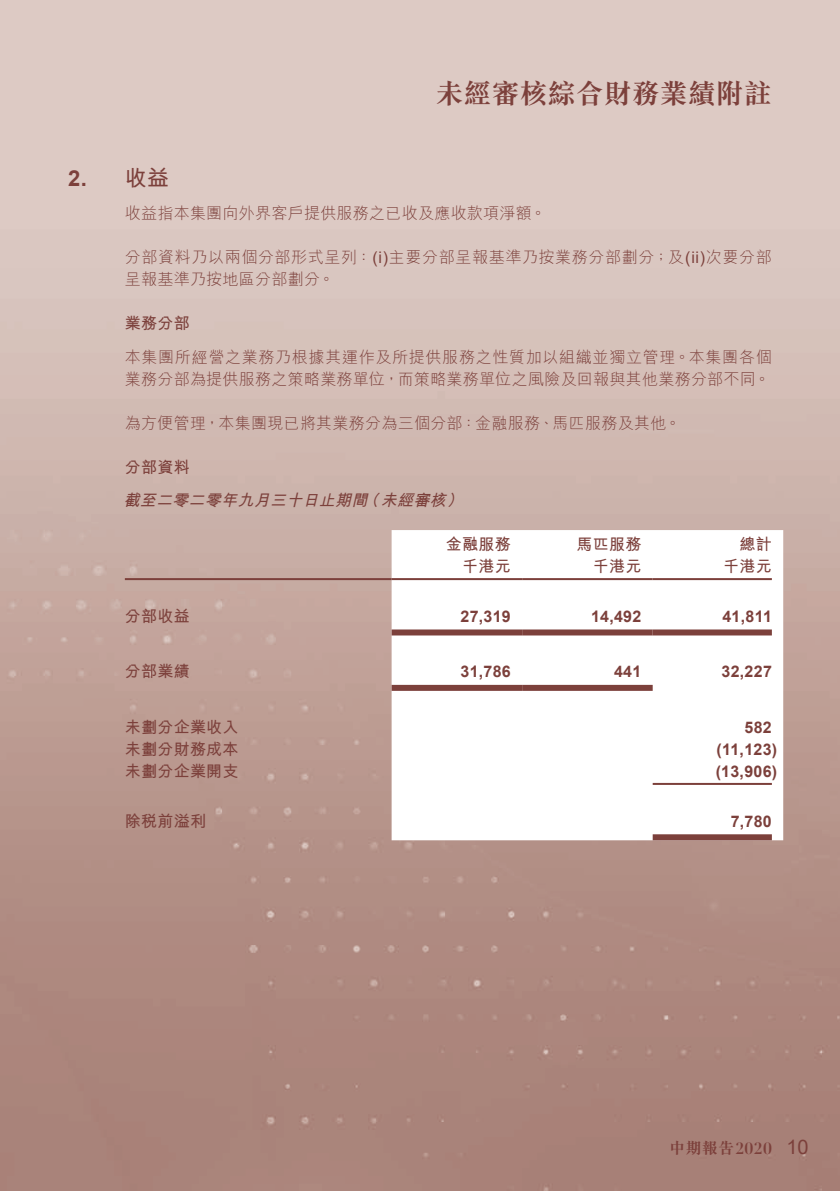
<style>
.page{position:relative;width:840px;height:1191px;background:#fff}
.page>*{position:absolute;margin:0;border:0;box-sizing:border-box;transform-origin:0 0}
.t1{font:700 28px "M Sung HK";color:#7c403b}
.t2{font:700 22px "M Hei HK";color:#7c403b}
.t3{font:700 22px "Arial";color:#7c403b}
.t4{font:20px "Arial";color:#7c403b}
.t5{font:300 16px/22px "M Hei HK";letter-spacing:.015em;color:#7c403b}
.t6{font:700 16px "M Hei HK";letter-spacing:.015em;color:#7c403b}
.t7{font:300 16px/22px "M Hei HK";letter-spacing:.04em;color:#7c403b}
.t8{font:700 16px "Arial";letter-spacing:.015em;color:#7c403b}
.t9{font:italic 700 16px "M Hei HK";color:#7c403b}
.t10{font:700 16px "M Sung HK";color:#7c403b}
.s1{font-family:"Arial";font-weight:400}
.s2{font-family:"Didot LT Std"}
</style>
<div class="page">
<div style="left:0;top:0;width:839px;height:1191px;background:linear-gradient(to bottom,#e5d6d0,#a47b71)"></div>
<svg style="left:391px;top:530px;width:391px;height:310px"></svg>
<hr style="left:125px;top:578px;width:266px;height:2px;background:#7c403b">
<hr style="left:391px;top:578px;width:131px;height:2px;background:#7c403b">
<hr style="left:522px;top:578px;width:130px;height:2px;background:#7c403b">
<hr style="left:652px;top:578px;width:119px;height:2px;background:#7c403b">
<div style="left:391px;top:629px;width:131px;height:6px;background:#7c403b"></div>
<div style="left:522px;top:629px;width:130px;height:6px;background:#7c403b"></div>
<div style="left:652px;top:629px;width:119px;height:6px;background:#7c403b"></div>
<div style="left:391px;top:685px;width:131px;height:6px;background:#7c403b"></div>
<div style="left:522px;top:685px;width:130px;height:6px;background:#7c403b"></div>
<hr style="left:652px;top:783px;width:119px;height:2px;background:#7c403b">
<div style="left:652px;top:834px;width:119px;height:6px;background:#7c403b"></div>
<h2 class="t3" style="left:68px;top:163px;width:20px">2.</h2>
<h2 class="t2" style="left:125px;top:162px;width:46px">收益</h2>
<h1 class="t1" style="left:435px;top:75px;width:337px">未經審核綜合財務業績附註</h1>
<p class="t5" style="left:125px;top:202px;width:422px">收益指本集團向外界客戶提供服務之已收及應收款項淨額。</p>
<p class="t7" style="left:125px;top:246px;width:648px">分部資料乃以兩個分部形式呈列： <span class="s1">)i(</span> 主要分部呈報基準乃按業務分部劃分；及<span class="s1">( )i i</span> 次要分部呈報基準乃按地區分部劃分。</p>
<p class="t6" style="left:125px;top:312px;width:66px">業務分部</p>
<p class="t5" style="left:125px;top:345px;width:648px">本集團所經營之業務乃根據其運作及所提供服務之性質加以組織並獨立管理。本集團各個業務分部為提供服務之策略業務單位，而策略業務單位之風險及回報與其他業務分部不同。</p>
<p class="t5" style="left:125px;top:411px;width:557px">為方便管理，本集團現已將其業務分為三個分部：金融服務、馬匹服務及其他。</p>
<p class="t6" style="left:125px;top:455px;width:66px">分部資料</p>
<p class="t9" style="left:446px;top:488px;width:22px">(</p>
<p class="t9" style="left:380px;top:488px;width:71px">未經審核</p>
<p class="t9" style="left:123px;top:488px;width:250px">截至二零二零年九月三十日止期間</p>
<p class="t9" style="left:363px;top:488px;width:22px">（</p>
<p class="t6" style="left:445px;top:532px;width:66px">金融服務</p>
<p class="t6" style="left:576px;top:532px;width:66px">馬匹服務</p>
<p class="t6" style="left:739px;top:532px;width:34px">總計</p>
<p class="t6" style="left:462px;top:554px;width:50px">千港元</p>
<p class="t6" style="left:592px;top:554px;width:50px">千港元</p>
<p class="t6" style="left:723px;top:554px;width:50px">千港元</p>
<p class="t6" style="left:125px;top:604px;width:66px">分部收益</p>
<p class="t8" style="left:460px;top:605px;width:52px">27,319</p>
<p class="t8" style="left:590px;top:605px;width:52px">14,492</p>
<p class="t8" style="left:722px;top:605px;width:51px">41,811</p>
<p class="t6" style="left:125px;top:660px;width:66px">分部業績</p>
<p class="t8" style="left:460px;top:660px;width:52px">31,786</p>
<p class="t8" style="left:613px;top:660px;width:29px">441</p>
<p class="t8" style="left:721px;top:660px;width:52px">32,227</p>
<p class="t6" style="left:125px;top:715px;width:115px">未劃分企業收入</p>
<p class="t8" style="left:744px;top:716px;width:29px">582</p>
<p class="t6" style="left:125px;top:737px;width:115px">未劃分財務成本</p>
<p class="t8" style="left:716px;top:738px;width:62px">)11,123(</p>
<p class="t6" style="left:125px;top:759px;width:115px">未劃分企業開支</p>
<p class="t8" style="left:715px;top:760px;width:63px">)13,906(</p>
<p class="t6" style="left:125px;top:809px;width:83px">除稅前溢利</p>
<p class="t8" style="left:730px;top:810px;width:43px">7,780</p>
<p class="t10" style="left:669px;top:1137px;width:104px">中期報告<span class="s2">2020</span></p>
<p class="t4" style="left:786px;top:1133px;width:24px">10</p>
</div>
